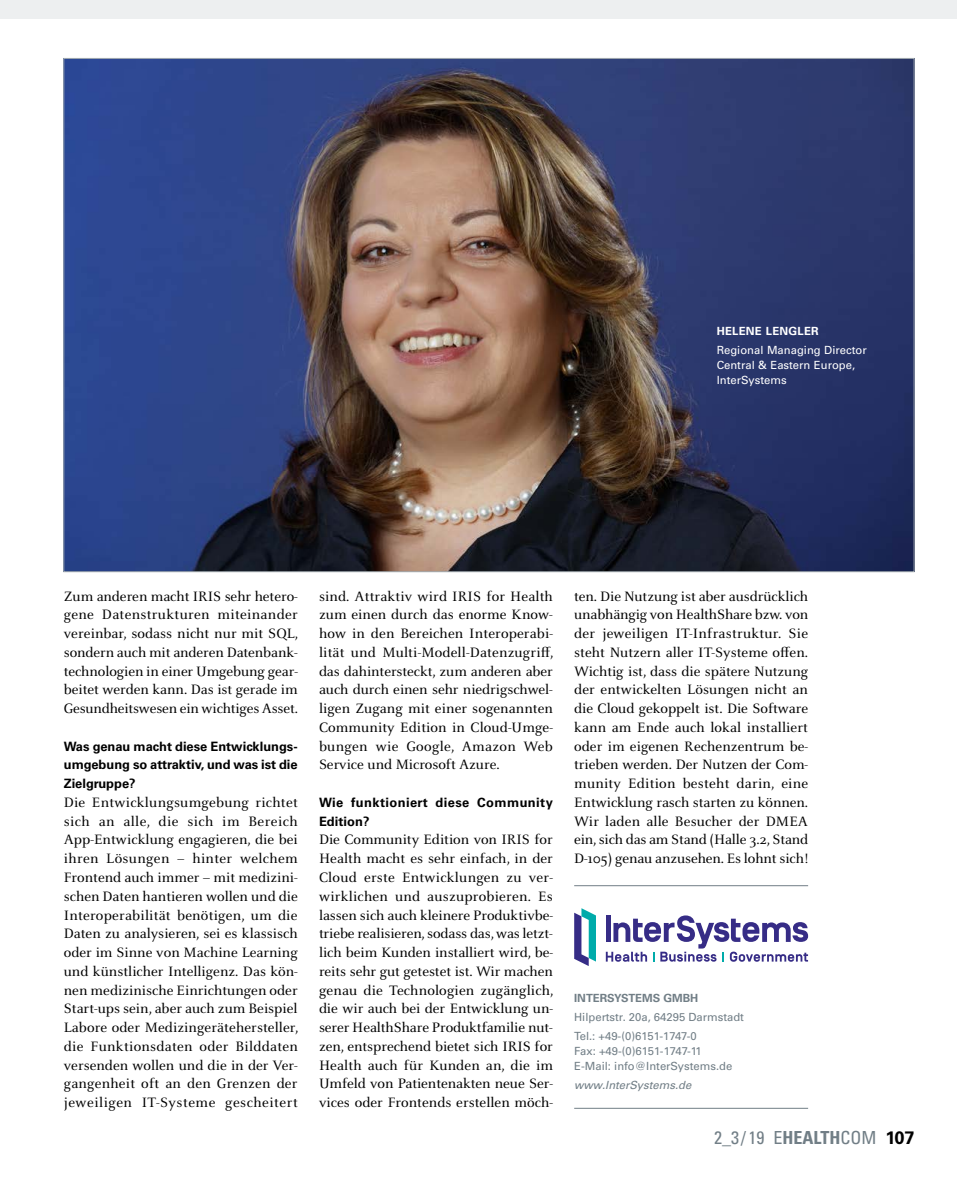
<style>
.page{position:relative;width:957px;height:1191px;background:#fff}
.page>*{position:absolute;margin:0;border:0;box-sizing:border-box;transform-origin:0 0}
.t1{font:condensed 18px "Univers LT Std";color:#717e86}
.t2{font:15px/18.8px "Celeste OT";letter-spacing:-.005em;color:#000;text-align:justify}
.t3{font:700 12.9px/18.8px "Univers LT Std";color:#000;text-align:justify}
.t4{font:700 12.9px/18.8px "Univers LT Std";letter-spacing:.03em;color:#000}
.t5{font:11.25px/19.2px "Univers LT Std";color:#717e86}
.t6{font:11.25px/15px "Univers LT Std";color:#fff}
.t7{font:italic 11.25px "Univers LT Std";color:#717e86}
.t8{font:700 11.25px "Univers LT Std";color:#717e86}
.t9{font:700 11.25px "Univers LT Std";letter-spacing:.025em;color:#fff}
.s1{font-weight:700}
.s2{font-weight:700;font-stretch:normal;color:#000}
</style>
<div class="page">
<div style="left:0;top:0;width:957px;height:19px;background:#edeff0"></div>
<hr style="left:574px;top:885px;width:234px;height:1px;background:#717e86">
<hr style="left:574px;top:1108px;width:234px;height:1px;background:#717e86">
<img style="left:65px;top:60px;width:847px;height:510px">
<svg style="left:606px;top:915px;width:202px;height:46px"></svg>
<svg style="left:574px;top:908px;width:22px;height:58px"></svg>
<p class="t9" style="left:716px;top:324px;width:104px">HELENE LENGLER</p>
<p class="t6" style="left:716px;top:343px;width:152px">Regional Managing Director<br>Central &amp; Eastern Europe,<br>InterSystems</p>
<p class="t2" style="left:64px;top:586px;width:236px">Zum anderen macht IRIS sehr hetero&shy;gene Datenstrukturen miteinander vereinbar, sodass nicht nur mit SQL, sondern auch mit anderen Datenbank&shy;technologien in einer Umgebung gear&shy;beitet werden kann. Das ist gerade im Gesundheitswesen ein wichtiges Asset.</p>
<p class="t3" style="left:64px;top:737px;width:235px">Was genau macht diese Entwicklungs&shy;umgebung so attraktiv, und was ist die Zielgruppe?</p>
<p class="t2" style="left:64px;top:793px;width:236px">Die Entwicklungsumgebung richtet sich an alle, die sich im Bereich App-Entwicklung engagieren, die bei ihren Lösungen – hinter welchem Frontend auch immer – mit medizini&shy;schen Daten hantieren wollen und die Interoperabilität benötigen, um die Daten zu analysieren, sei es klassisch oder im Sinne von Machine Learning und künstlicher Intelligenz. Das kön&shy;nen medizinische Einrichtungen oder Start-ups sein, aber auch zum Beispiel Labore oder Medizingerätehersteller, die Funktionsdaten oder Bilddaten versenden wollen und die in der Ver&shy;gangenheit oft an den Grenzen der jeweiligen IT-Systeme gescheitert</p>
<p class="t2" style="left:319px;top:586px;width:236px">sind. Attraktiv wird IRIS for Health zum einen durch das enorme Know&shy;how in den Bereichen Interoperabi&shy;lität und Multi-Modell-Datenzugriff, das dahintersteckt, zum anderen aber auch durch einen sehr niedrigschwel&shy;ligen Zugang mit einer sogenannten Community Edition in Cloud-Umge&shy;bungen wie Google, Amazon Web Service und Microsoft Azure.</p>
<p class="t4" style="left:319px;top:793px;width:235px">Wie funktioniert diese Community<br>Edition?</p>
<p class="t2" style="left:319px;top:830px;width:236px">Die Community Edition von IRIS for Health macht es sehr einfach, in der Cloud erste Entwicklungen zu ver&shy;wirklichen und auszuprobieren. Es lassen sich auch kleinere Produktivbe&shy;triebe realisieren, sodass das, was letzt&shy;lich beim Kunden installiert wird, be&shy;reits sehr gut getestet ist. Wir machen genau die Technologien zugänglich, die wir auch bei der Entwicklung un&shy;serer HealthShare Produktfamilie nut&shy;zen, entsprechend bietet sich IRIS for Health auch für Kunden an, die im Umfeld von Patientenakten neue Ser&shy;vices oder Frontends erstellen möch-</p>
<p class="t2" style="left:574px;top:586px;width:236px">ten. Die Nutzung ist aber ausdrücklich unabhängig von HealthShare bzw. von der jeweiligen IT-Infrastruktur. Sie steht Nutzern aller IT-Systeme offen.<br>Wichtig ist, dass die spätere Nutzung der entwickelten Lösungen nicht an die Cloud gekoppelt ist. Die Software kann am Ende auch lokal installiert oder im eigenen Rechenzentrum be&shy;trieben werden. Der Nutzen der Com&shy;munity Edition besteht darin, eine Entwicklung rasch starten zu können.<br>Wir laden alle Besucher der DMEA ein, sich das am Stand (Halle 3.2, Stand D-105) genau anzusehen. Es lohnt sich!</p>
<p class="t8" style="left:574px;top:991px;width:126px">INTERSYSTEMS GMBH</p>
<p class="t5" style="left:574px;top:1007px;width:171px">Hilpertstr. 20a, 64295 Darmstadt<br>Tel.: +49-(0)6151-1747-0</p>
<p class="t5" style="left:574px;top:1043px;width:160px;line-height:15px">Fax: +49-(0)6151-1747-11<br>E-Mail: info@InterSystems.de</p>
<p class="t7" style="left:574px;top:1078px;width:119px">www.InterSystems.de</p>
<p class="t1" style="left:714px;top:1126px;width:202px">2_3 / 19 E<span class="s1">HEALTH</span>COM <span class="s2">107</span></p>
</div>
